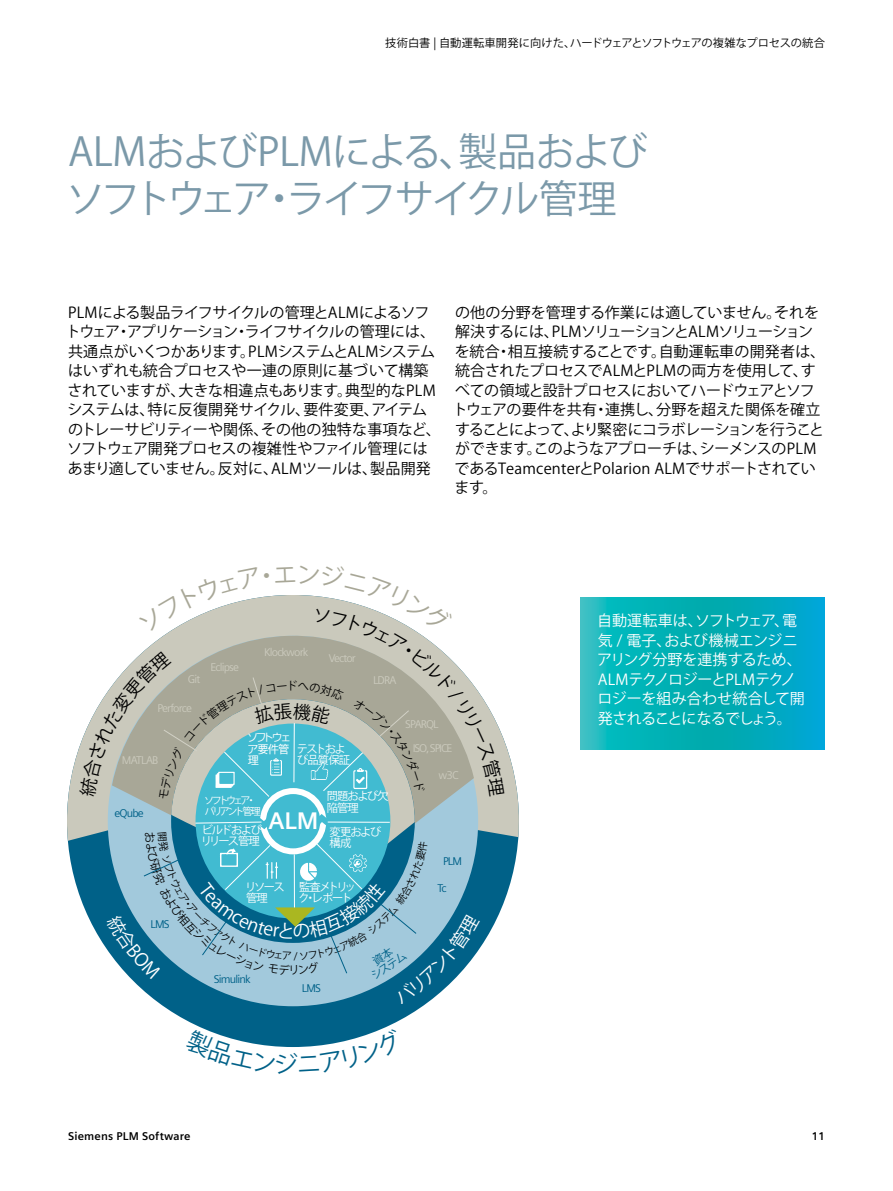
<style>
.page{position:relative;width:893px;height:1191px;background:#fff}
.page>*{position:absolute;margin:0;border:0;box-sizing:border-box;transform-origin:0 0}
.t1{font:39px/46.8px "Koz Go Pr 6 N";letter-spacing:-.06em;color:#7b99a9}
.t2{font:700 24px "Siemens Sans Global";color:#fff}
.t3{font:15px/19.5px "Koz Go Pr 6 N";letter-spacing:-.015em;color:#000}
.t4{font:15px/19.5px "Koz Go Pr 6 N";letter-spacing:-.025em;color:#fff}
.t5{font:11.25px "Siemens Sans Global";letter-spacing:-.075em;color:#cac9bc}
.t6{font:11.25px "Koz Go Pr 6 N";letter-spacing:-.005em;color:#000}
.t7{font:11.25px/11.2px "Koz Go Pr 6 N";letter-spacing:-.12em;color:#fff}
.t8{font:11.25px "Siemens Sans Global";letter-spacing:-.075em;color:#006188}
.t9{font:700 11.25px "Siemens Sans Global";letter-spacing:.015em;color:#000}
.t10{font:11.25px/24px "Siemens Sans Global";letter-spacing:-.1em;color:#cac9bc}
.t11{font:11.25px/11.2px "Koz Go Pr 6 N";letter-spacing:-.17em;color:#fff}
.t12{font:11.25px/11.2px "Siemens Sans Global";letter-spacing:-.075em;color:#fff;text-align:justify}
.t13{font:11.25px/11.2px "Koz Go Pr 6 N";letter-spacing:-.075em;color:#fff}
.t14{font:11.25px "Koz Go Pr 6 N";color:#006188}
.t15{font:10.05px/11.2px "Koz Go Pr 6 N";letter-spacing:-.26em;color:#fff}
</style>
<div class="page">
<svg style="left:581px;top:597px;width:244px;height:152px;background:#04aebb"></svg>
<div style="left:67px;top:595px;width:452px;height:452px;background:#006188;border-radius:50%"></div>
<svg style="left:67px;top:743px;width:452px;height:98px;fill:#cac9bc"></svg>
<div style="left:196px;top:723px;width:194px;height:195px;background:#41bbd1;border-radius:50%"></div>
<svg style="left:200px;top:1027px;width:186px;height:20px"></svg>
<svg style="left:79px;top:595px;width:426px;height:204px"></svg>
<svg style="left:105px;top:807px;width:375px;height:197px"></svg>
<p class="t6" style="left:385px;top:37px;width:441px">技術白書 | 自動運転車開発に向けた、ハードウェアとソフトウェアの複雑なプロセスの統合</p>
<h1 class="t1" style="left:66px;top:129px;width:583px">ALMおよびPLMによる、製品およびソフトウェア・ライフサイクル管理</h1>
<p class="t3" style="left:66px;top:303px;width:376px">PLMによる製品ライフサイクルの管理とALMによるソフトウェア・アプリケーション・ライフサイクルの管理には、共通点がいくつかあります。PLMシステムとALMシステムはいずれも統合プロセスや一連の原則に基づいて構築されていますが、大きな相違点もあります。典型的なPLMシステムは、特に反復開発サイクル、要件変更、アイテムのトレーサビリティーや関係、その他の独特な事項など、ソフトウェア開発プロセスの複雑性やファイル管理にはあまり適していません。反対に、ALMツールは、製品開発</p>
<p class="t3" style="left:453px;top:303px;width:374px">の他の分野を管理する作業には適していません。それを解決するには、PLMソリューションとALMソリューションを統合・相互接続することです。自動運転車の開発者は、統合されたプロセスでALMとPLMの両方を使用して、すべての領域と設計プロセスにおいてハードウェアとソフトウェアの要件を共有・連携し、分野を超えた関係を確立することによって、より緊密にコラボレーションを行うことができます。このようなアプローチは、シーメンスのPLMであるTeamcenterとPolarion ALMでサポートされています。</p>
<p class="t5" style="left:188px;top:670px;width:14px">Git</p>
<p class="t5" style="left:157px;top:699px;width:36px">Perforce</p>
<p class="t5" style="left:210px;top:659px;width:30px">Eclipse</p>
<p class="t5" style="left:264px;top:643px;width:46px">Klockwork</p>
<p class="t5" style="left:329px;top:649px;width:29px">Vector</p>
<p class="t5" style="left:373px;top:671px;width:25px">LDRA</p>
<p class="t12" style="left:248px;top:732px;width:44px">ソフトウェア要件管理</p>
<p class="t7" style="left:297px;top:743px;width:55px">テストおよび品質保証</p>
<p class="t13" style="left:327px;top:791px;width:64px">問題および欠陥管理</p>
<p class="t7" style="left:330px;top:826px;width:53px">変更および構成</p>
<p class="t11" style="left:298px;top:881px;width:59px">監査メトリック・レポート</p>
<p class="t5" style="left:122px;top:752px;width:38px">MATLAB</p>
<p class="t15" style="left:204px;top:794px;width:58px">ソフトウェア・バリアント管理</p>
<p class="t8" style="left:115px;top:805px;width:31px">eQube</p>
<h2 class="t2" style="left:268px;top:806px;width:51px">ALM</h2>
<p class="t7" style="left:201px;top:824px;width:63px">ビルドおよびリリース管理</p>
<p class="t7" style="left:245px;top:881px;width:41px">リソース管理</p>
<p class="t8" style="left:151px;top:916px;width:21px">LMS</p>
<p class="t10" style="left:413px;top:712px;width:41px;text-indent:-7px">SPARQL<br>ISO, SPICE</p>
<p class="t5" style="left:438px;top:767px;width:22px">w3C</p>
<p class="t8" style="left:443px;top:852px;width:20px">PLM</p>
<p class="t8" style="left:437px;top:880px;width:11px">Tc</p>
<p class="t8" style="left:214px;top:970px;width:38px">Simulink</p>
<p class="t8" style="left:302px;top:980px;width:21px">LMS</p>
<p class="t14" style="left:369px;top:971px;width:41px;rotate:-34deg">システム</p>
<p class="t4" style="left:597px;top:611px;width:209px">自動運転車は、ソフトウェア、電気 / 電子、および機械エンジニアリング分野を連携するため、<br>ALMテクノロジーとPLMテクノロジーを組み合わせ統合して開発されることになるでしょう。</p>
<p class="t9" style="left:68px;top:1129px;width:124px">Siemens PLM Software</p>
<p class="t9" style="left:812px;top:1129px;width:15px">11</p>
</div>
